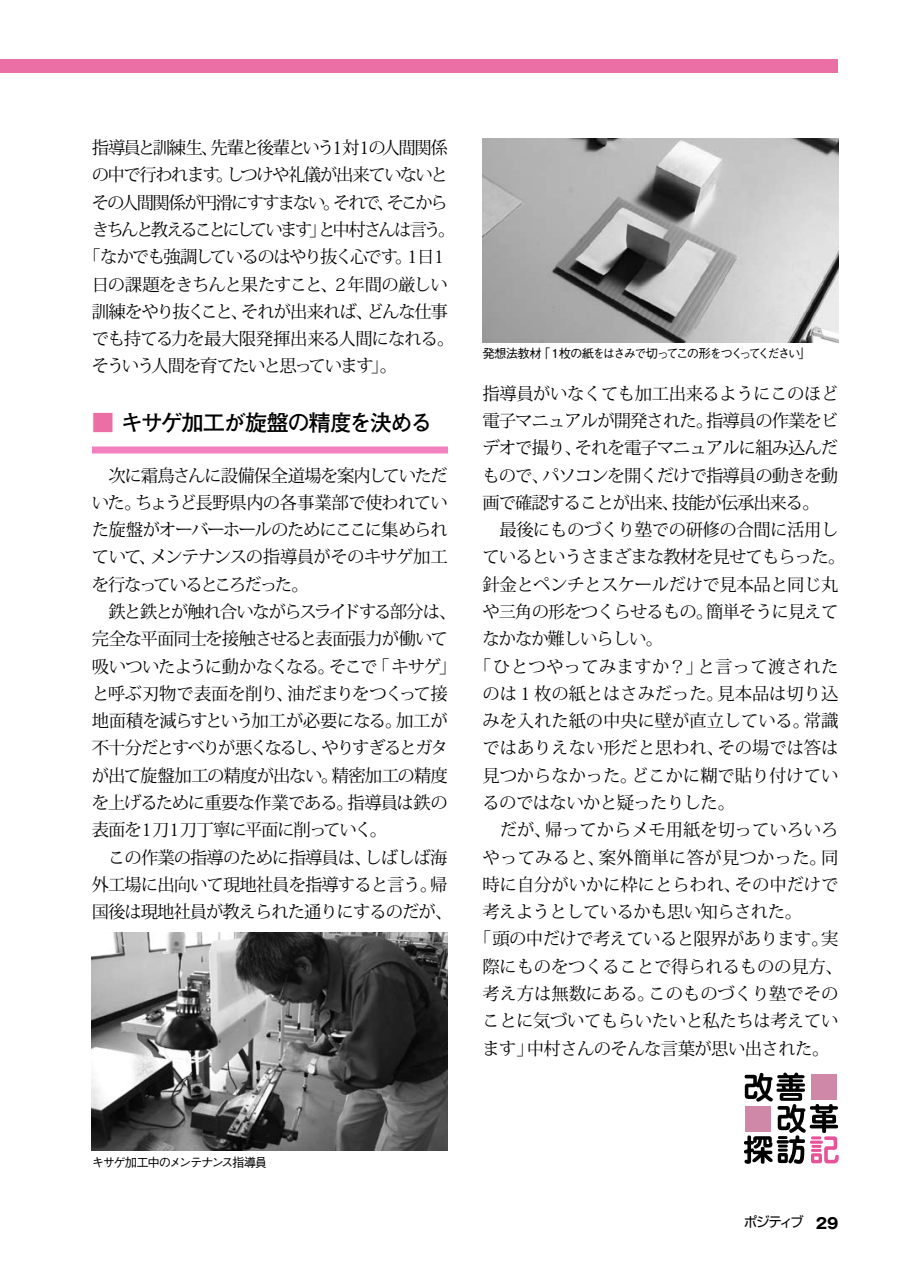
<style>
.page{position:relative;width:903px;height:1275px;background:#fff}
.page>*{position:absolute;margin:0;border:0;box-sizing:border-box;transform-origin:0 0}
.t1{font:700 22.4px "Futo Go B101 Pro";letter-spacing:-.065em;color:#000}
.t2{font:17.32px/27.3px "Koz Min Pro";letter-spacing:-.055em;color:#000}
.t3{font:17.32px "Koz Min Pro";letter-spacing:-.005em;color:#000}
.t4{font:17.32px "Koz Min Pro";letter-spacing:-.025em;color:#000}
.t5{font:17.32px "Koz Min Pro";letter-spacing:-.035em;color:#000}
.t6{font:17.32px "Koz Min Pro";letter-spacing:-.09em;color:#000}
.t7{font:17.32px "Koz Min Pro";letter-spacing:-.155em;color:#000}
.t8{font:17.32px "Koz Min Pro";letter-spacing:-.135em;color:#000}
.t9{font:17.32px "Koz Min Pro";letter-spacing:-.115em;color:#000}
.t10{font:17.32px "Koz Min Pro";letter-spacing:-.1em;color:#000}
.t11{font:17.32px "Koz Min Pro";letter-spacing:-.075em;color:#000}
.t12{font:17.32px "Koz Min Pro";letter-spacing:.02em;color:#000}
.t13{font:17.32px "Koz Min Pro";letter-spacing:.015em;color:#000}
.t14{font:17.32px "Koz Min Pro";letter-spacing:-.01em;color:#000}
.t15{font:13.65px "Shin Go Pro";letter-spacing:-.15em;color:#000}
.t16{font:500 12.42px "Gothic BBB Pro";letter-spacing:-.155em;color:#000}
.t17{font:500 12.42px "Gothic BBB Pro";letter-spacing:-.115em;color:#000}
.s1{color:#eb6ea5}
.s2{font-family:"Gothic MB101 Pro";font-weight:700;font-size:14.88px}
</style>
<div class="page">
<div style="left:0;top:60px;width:838px;height:13px;background:#eb6ea5"></div>
<svg style="left:744px;top:1072px;width:95px;height:92px"></svg>
<div style="left:92px;top:446px;width:356px;height:7px;background:#f280bf"></div>
<img style="left:482px;top:139px;width:356px;height:203px">
<img style="left:92px;top:933px;width:356px;height:218px">
<p class="t8" style="left:92px;top:136px;width:357px">指導員と訓練生、先輩と後輩という１対１の人間関係</p>
<p class="t6" style="left:92px;top:163px;width:357px">の中で行われます。しつけや礼儀が出来ていないと</p>
<p class="t9" style="left:92px;top:190px;width:357px">その人間関係が円滑にすすまない。それで、そこから</p>
<p class="t7" style="left:92px;top:217px;width:365px">きちんと教えることにしています」と中村さんは言う。</p>
<p class="t10" style="left:83px;top:245px;width:366px">「なかでも強調しているのはやり抜く心です。１日１</p>
<p class="t2" style="left:92px;top:270px;width:357px">日の課題をきちんと果たすこと、２年間の厳しい</p>
<p class="t11" style="left:92px;top:299px;width:357px">訓練をやり抜くこと、それが出来れば、どんな仕事</p>
<p class="t2" style="left:92px;top:325px;width:364px">でも持てる力を最大限発揮出来る人間になれる。</p>
<p class="t6" style="left:92px;top:354px;width:307px">そういう人間を育てたいと思っています」。</p>
<p class="t1" style="left:92px;top:405px;width:342px"><span class="s1">■</span> キサゲ加工が旋盤の精度を決める</p>
<p class="t2" style="left:92px;top:461px;width:366px">　次に霜鳥さんに設備保全道場を案内していただいた。ちょうど長野県内の各事業部で使われていた旋盤がオーバーホールのためにここに集められていて、メンテナンスの指導員がそのキサゲ加工を行なっているところだった。<br>　鉄と鉄とが触れ合いながらスライドする部分は、完全な平面同士を接触させると表面張力が働いて吸いついたように動かなくなる。そこで「キサゲ」と呼ぶ刃物で表面を削り、油だまりをつくって接地面積を減らすという加工が必要になる。加工が不十分だとすべりが悪くなるし、やりすぎるとガタが出て旋盤加工の精度が出ない。精密加工の精度を上げるために重要な作業である。指導員は鉄の表面を１刀１刀丁寧に平面に削っていく。<br>　この作業の指導のために指導員は、しばしば海外工場に出向いて現地社員を指導すると言う。帰国後は現地社員が教えられた通りにするのだが、</p>
<p class="t16" style="left:482px;top:344px;width:330px">発想法教材「１枚の紙をはさみで切ってこの形をつくってください」</p>
<p class="t4" style="left:482px;top:381px;width:357px">指導員がいなくても加工出来るようにこのほど</p>
<p class="t2" style="left:482px;top:406px;width:357px">電子マニュアルが開発された。指導員の作業をビ</p>
<p class="t2" style="left:482px;top:434px;width:357px">デオで撮り、それを電子マニュアルに組み込んだ</p>
<p class="t2" style="left:482px;top:461px;width:357px">もので、パソコンを開くだけで指導員の動きを動</p>
<p class="t2" style="left:482px;top:488px;width:339px">画で確認することが出来、技能が伝承出来る。</p>
<p class="t4" style="left:482px;top:518px;width:357px">　最後にものづくり塾での研修の合間に活用し</p>
<p class="t2" style="left:482px;top:543px;width:364px">ているというさまざまな教材を見せてもらった。</p>
<p class="t4" style="left:482px;top:572px;width:357px">針金とペンチとスケールだけで見本品と同じ丸</p>
<p class="t2" style="left:482px;top:597px;width:357px">や三角の形をつくらせるもの。簡単そうに見えて</p>
<p class="t2" style="left:482px;top:625px;width:182px">なかなか難しいらしい。</p>
<p class="t12" style="left:474px;top:654px;width:366px">「ひとつやってみますか？」と言って渡された</p>
<p class="t3" style="left:482px;top:681px;width:357px">のは１枚の紙とはさみだった。見本品は切り込</p>
<p class="t3" style="left:482px;top:709px;width:357px">みを入れた紙の中央に壁が直立している。常識</p>
<p class="t3" style="left:482px;top:736px;width:358px">ではありえない形だと思われ、その場では答は</p>
<p class="t3" style="left:482px;top:763px;width:357px">見つからなかった。どこかに糊で貼り付けてい</p>
<p class="t5" style="left:482px;top:790px;width:254px">るのではないかと疑ったりした。</p>
<p class="t3" style="left:482px;top:818px;width:358px">　だが、帰ってからメモ用紙を切っていろいろ</p>
<p class="t13" style="left:482px;top:845px;width:357px">やってみると、案外簡単に答が見つかった。同</p>
<p class="t3" style="left:482px;top:872px;width:358px">時に自分がいかに枠にとらわれ、その中だけで</p>
<p class="t5" style="left:482px;top:899px;width:321px">考えようとしているかも思い知らされた。</p>
<p class="t5" style="left:474px;top:927px;width:366px">「頭の中だけで考えていると限界があります。実</p>
<p class="t14" style="left:482px;top:954px;width:362px">際にものをつくることで得られるものの見方、</p>
<p class="t3" style="left:482px;top:981px;width:357px">考え方は無数にある。このものづくり塾でその</p>
<p class="t4" style="left:482px;top:1009px;width:357px">ことに気づいてもらいたいと私たちは考えてい</p>
<p class="t5" style="left:482px;top:1036px;width:349px">ます」中村さんのそんな言葉が思い出された。</p>
<p class="t17" style="left:92px;top:1152px;width:177px">キサゲ加工中のメンテナンス指導員</p>
<p class="t15" style="left:744px;top:1211px;width:96px">ポジティブ <span class="s2">29</span></p>
</div>
